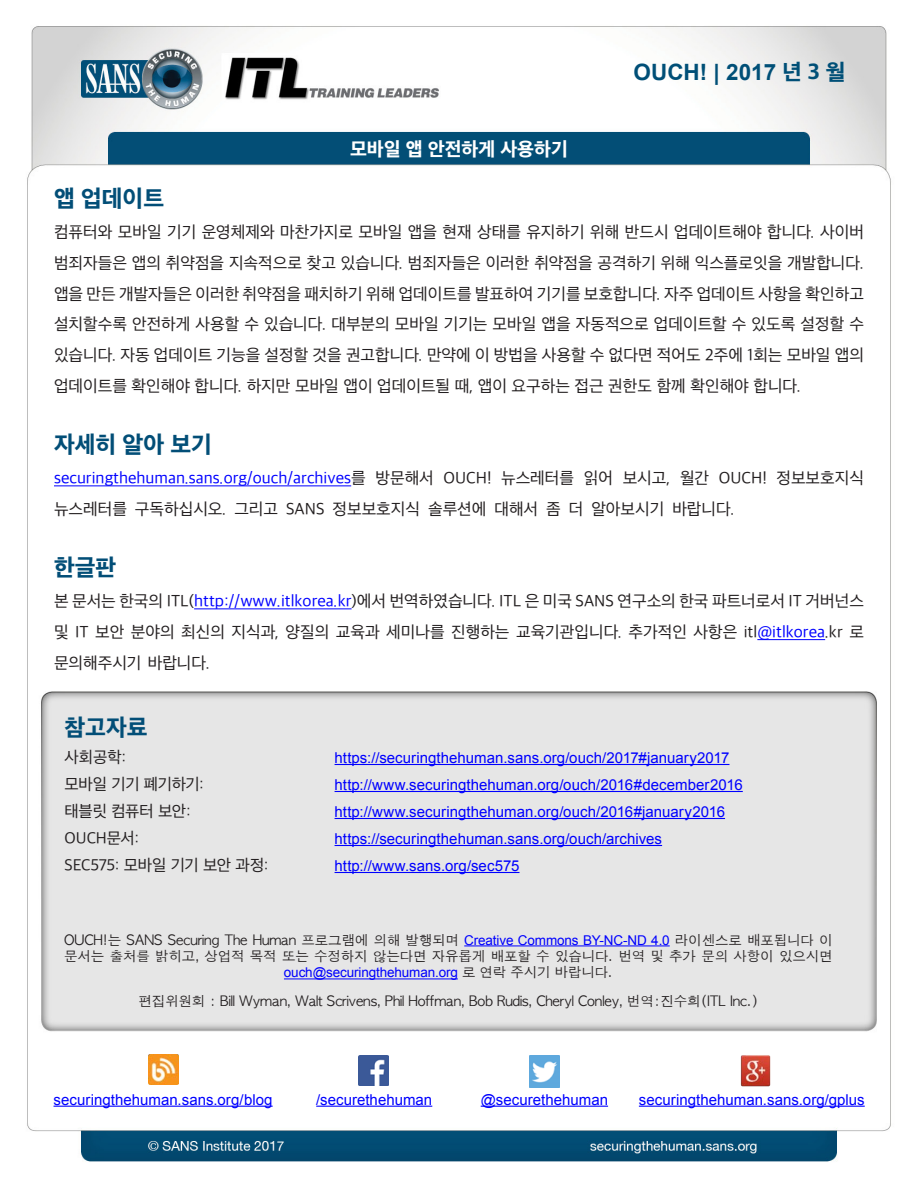
<style>
.page{position:relative;width:918px;height:1188px;background:#fff}
.page>*{position:absolute;margin:0;border:0;box-sizing:border-box;transform-origin:0 0}
.MainText{font:800 24px "Apple SD Gothic Neo";color:#024e77}
.t1{font:700 22.5px "Arial";color:#004f77}
.t2{font:800 19.5px "Apple SD Gothic Neo";color:#fff}
.MainText-2{font:16.8px/30.8px "Apple SD Gothic Neo";color:#231f20;text-align:justify}
.MainText-3{font:16.8px "Apple SD Gothic Neo";color:#00f}
.t3{font:16.5px "Apple SD Gothic Neo";letter-spacing:-.01em;color:#231f20}
.t4{font:15px "Arial";letter-spacing:.005em;color:#00f}
.t5{font:13.5px/16.5px "Apple Gothic";letter-spacing:-.01em;color:#231f20;text-align:center}
.s1{font-family:"Apple SD Gothic Neo";font-weight:800}
.s2{color:#231f20}
.s3{color:#00f}
.s4{font-family:"Arial";color:#00f}
</style>
<div class="page">
<img style="left:27px;top:26px;width:864px;height:1136px">
<hr style="left:54px;top:485px;width:297px;height:1px;background:#00f">
<hr style="left:194px;top:608px;width:158px;height:1px;background:#00f">
<hr style="left:757px;top:639px;width:68px;height:1px;background:#00f">
<hr style="left:464px;top:945px;width:206px;height:1px;background:#00f">
<hr style="left:284px;top:978px;width:174px;height:1px;background:#00f">
<hr style="left:335px;top:764px;width:394px;height:1px;background:#00f">
<hr style="left:335px;top:791px;width:408px;height:1px;background:#00f">
<hr style="left:335px;top:818px;width:390px;height:1px;background:#00f">
<hr style="left:335px;top:845px;width:327px;height:1px;background:#00f">
<hr style="left:335px;top:872px;width:184px;height:1px;background:#00f">
<img style="left:148px;top:1054px;width:30px;height:30px">
<hr style="left:54px;top:1106px;width:219px;height:1px;background:#00f">
<img style="left:359px;top:1055px;width:30px;height:30px">
<hr style="left:316px;top:1106px;width:116px;height:1px;background:#00f">
<img style="left:530px;top:1055px;width:30px;height:32px">
<hr style="left:481px;top:1106px;width:127px;height:1px;background:#00f">
<img style="left:741px;top:1054px;width:30px;height:32px">
<hr style="left:639px;top:1106px;width:226px;height:1px;background:#00f">
<p class="t2" style="left:350px;top:139px;width:219px">모바일 앱 안전하게 사용하기</p>
<h2 class="t1" style="left:634px;top:57px;width:213px">OUCH! | 2017 <span class="s1">년 월3</span></h2>
<p class="MainText" style="left:54px;top:186px;width:112px">앱 업데이트</p>
<p class="MainText-2" style="left:54px;top:218px;width:812px">컴퓨터와 모바일 기기 운영체제와 마찬가지로 모바일 앱을 현재 상태를 유지하기 위해 반드시 업데이트해야 합니다. 사이버 범죄자들은 앱의 취약점을 지속적으로 찾고 있습니다. 범죄자들은 이러한 취약점을 공격하기 위해 익스플로잇을 개발합니다. 앱을 만든 개발자들은 이러한 취약점을 패치하기 위해 업데이트를 발표하여 기기를 보호합니다. 자주 업데이트 사항을 확인하고 설치할수록 안전하게 사용할 수 있습니다. 대부분의 모바일 기기는 모바일 앱을 자동적으로 업데이트할 수 있도록 설정할 수 있습니다. 자동 업데이트 기능을 설정할 것을 권고합니다. 만약에 이 방법을 사용할 수 없다면 적어도 2주에 1회는 모바일 앱의 업데이트를 확인해야 합니다. 하지만 모바일 앱이 업데이트될 때, 앱이 요구하는 접근 권한도 함께 확인해야 합니다.</p>
<p class="MainText" style="left:54px;top:432px;width:159px">자세히 알아 보기</p>
<p class="MainText-3" style="left:54px;top:469px;width:313px">securingthehuman.sans.org/ouch/archives<span class="s2">를</span></p>
<p class="MainText-2" style="left:376px;top:464px;width:60px">방문해서</p>
<p class="MainText-2" style="left:444px;top:464px;width:49px">OUCH!</p>
<p class="MainText-2" style="left:501px;top:464px;width:74px">뉴스레터를</p>
<p class="MainText-2" style="left:584px;top:464px;width:31px">읽어</p>
<p class="MainText-2" style="left:623px;top:464px;width:49px">보시고,</p>
<p class="MainText-2" style="left:680px;top:464px;width:31px">월간</p>
<p class="MainText-2" style="left:719px;top:464px;width:49px">OUCH!</p>
<p class="MainText-2" style="left:54px;top:495px;width:74px">뉴스레터를</p>
<p class="MainText-2" style="left:135px;top:495px;width:93px">구독하십시오.</p>
<p class="MainText-2" style="left:234px;top:495px;width:45px">그리고</p>
<p class="MainText-2" style="left:286px;top:495px;width:40px">SANS</p>
<p class="MainText-2" style="left:333px;top:495px;width:89px">정보보호지식</p>
<p class="MainText-2" style="left:428px;top:495px;width:60px">솔루션에</p>
<p class="MainText-2" style="left:494px;top:495px;width:45px">대해서</p>
<p class="MainText-2" style="left:546px;top:495px;width:16px">좀</p>
<p class="MainText-2" style="left:569px;top:495px;width:16px">더</p>
<p class="MainText-2" style="left:591px;top:495px;width:74px">알아보시기</p>
<p class="MainText-2" style="left:672px;top:495px;width:64px">바랍니다.</p>
<p class="MainText-2" style="left:776px;top:464px;width:89px">정보보호지식</p>
<p class="MainText" style="left:54px;top:555px;width:64px">한글판</p>
<p class="MainText-2" style="left:54px;top:587px;width:812px">본 문서는 한국의 ITL(<span class="s3">http://www.itlkorea.kr</span>)에서 번역하였습니다. ITL 은 미국 SANS 연구소의 한국 파트너로서 IT 거버넌스 및 IT 보안 분야의 최신의 지식과, 양질의 교육과 세미나를 진행하는 교육기관입니다. 추가적인 사항은 itl<span class="s3">@itlkorea</span>.kr 로 문의해주시기 바랍니다.</p>
<p class="MainText" style="left:65px;top:714px;width:85px">참고자료</p>
<p class="t3" style="left:65px;top:748px;width:63px">사회공학:</p>
<p class="t4" style="left:335px;top:748px;width:396px">https://securingthehuman.sans.org/ouch/2017#january2017</p>
<p class="t3" style="left:65px;top:775px;width:141px">모바일 기기 폐기하기:</p>
<p class="t4" style="left:335px;top:775px;width:410px">http://www.securingthehuman.org/ouch/2016#december2016</p>
<p class="t3" style="left:65px;top:802px;width:128px">태블릿 컴퓨터 보안:</p>
<p class="t4" style="left:335px;top:802px;width:392px">http://www.securingthehuman.org/ouch/2016#january2016</p>
<p class="t3" style="left:65px;top:829px;width:76px">OUCH문서:</p>
<p class="t4" style="left:335px;top:829px;width:329px">https://securingthehuman.sans.org/ouch/archives</p>
<p class="t3" style="left:65px;top:856px;width:205px">SEC575: 모바일 기기 보안 과정:</p>
<p class="t4" style="left:335px;top:856px;width:186px">http://www.sans.org/sec575</p>
<p class="t5" style="left:64px;top:932px;width:770px">OUCH 는! SANS Securing The Human 프로그램에 의해 발행되며 <span class="s4">Creative Commons BY-NC-ND 4.0</span> 라이센스로 배포됩니다 이 문서는 출처를 밝히고, 상업적 목적 또는 수정하지 않는다면 자유롭게 배포할 수 있습니다. 번역 및 추가 문의 사항이 있으시면 <span class="s4">ouch@securingthehuman.org</span> 로 연락 주시기 바랍니다.</p>
<p class="t5" style="left:138px;top:993px;width:621px">편집위원회 : Bill Wyman, Walt Scrivens, Phil Hoffman, Bob Rudis, Cheryl Conley, 번역:진수희(ITL Inc (.</p>
<p class="t4" style="left:54px;top:1090px;width:221px">securingthehuman.sans.org/blog</p>
<p class="t4" style="left:316px;top:1090px;width:118px">/securethehuman</p>
<p class="t4" style="left:481px;top:1090px;width:129px">@securethehuman</p>
<p class="t4" style="left:639px;top:1090px;width:227px">securingthehuman.sans.org/gplus</p>
</div>
